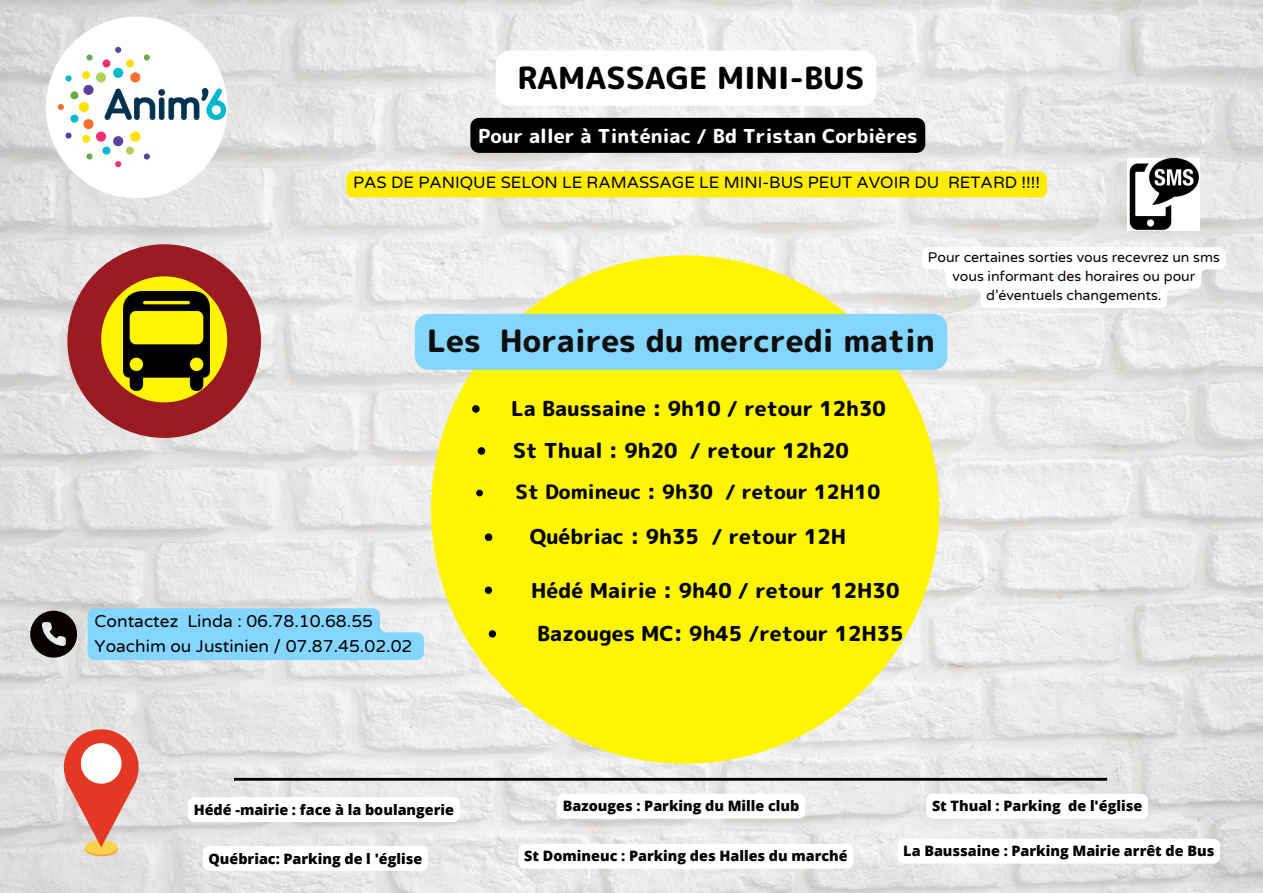
<style>
.page{position:relative;width:1263px;height:893px;background:#fff}
.page>*{position:absolute;margin:0;border:0;box-sizing:border-box;transform-origin:0 0}
.t1{font:30.9px "rounded mplus 1 p heavy";color:#110f0d}
.t2{font:30.45px "rounded mplus 1 p heavy";color:#000}
.t3{font:20.62px "rounded mplus 1 p heavy";color:#000}
.t4{font:19.8px "rounded mplus 1 p heavy";color:#000}
.t5{font:19.2px "rounded mplus 1 p heavy";color:#fffffe}
.t6{font:17.33px/24.2px "Varela Round";color:#000}
.t7{font:16.58px "Varela Round";color:#000}
.t8{font:800 14.33px "Open Sans";color:#000}
.t9{font:14.1px/19.3px "Varela Round";color:#090000;text-align:center}
</style>
<div class="page">
<img style="left:0;top:0;width:1263px;height:893px">
<div style="left:46px;top:17px;width:181px;height:181px;background:#fff;border-radius:50%"></div>
<img style="left:48px;top:36px;width:187px;height:142px">
<div style="left:67px;top:244px;width:194px;height:194px;background:#9a1c22;border-radius:50%"></div>
<div style="left:101px;top:276px;width:126px;height:126px;background:#fff500;border-radius:50%"></div>
<img style="left:124px;top:292px;width:85px;height:98px">
<svg style="left:85px;top:842px;width:33px;height:14px"></svg>
<div style="left:85px;top:840px;width:33px;height:14px;background:#fcd24f;border-radius:50%"></div>
<svg style="left:64px;top:729px;width:75px;height:118px"></svg>
<div style="left:81px;top:743px;width:41px;height:40px;background:#fff;border-radius:50%"></div>
<hr style="left:234px;top:778px;width:873px;height:2px;background:#000">
<svg style="left:30px;top:610px;width:47px;height:47px"></svg>
<div style="left:496px;top:51px;width:380px;height:55px;background:#fff;border-radius:14px"></div>
<div style="left:470px;top:118px;width:455px;height:35px;background:#000"></div>
<div style="left:346px;top:172px;width:701px;height:25px;background:#ffed00;border-radius:6px"></div>
<div style="left:188px;top:797px;width:272px;height:25px;background:#fffffe;border-radius:6px"></div>
<svg style="left:557px;top:794px;width:248px;height:24px"></svg>
<svg style="left:203px;top:846px;width:225px;height:25px"></svg>
<div style="left:518px;top:844px;width:335px;height:24px;background:#fffffe;border-radius:6px"></div>
<svg style="left:926px;top:794px;width:222px;height:24px"></svg>
<div style="left:897px;top:838px;width:323px;height:25px;background:#fffffe;border-radius:6px"></div>
<svg style="left:88px;top:608px;width:336px;height:52px"></svg>
<div style="left:431px;top:255px;width:508px;height:508px;background:#fff500;border-radius:50%"></div>
<div style="left:415px;top:314px;width:532px;height:56px;background:#85d6ff"></div>
<svg style="left:485px;top:533px;width:7px;height:8px"></svg>
<svg style="left:485px;top:586px;width:7px;height:8px"></svg>
<svg style="left:489px;top:630px;width:7px;height:7px"></svg>
<svg style="left:476px;top:490px;width:7px;height:6px"></svg>
<svg style="left:478px;top:447px;width:7px;height:8px"></svg>
<svg style="left:472px;top:405px;width:8px;height:8px"></svg>
<img style="left:1127px;top:159px;width:72px;height:72px">
<svg style="left:922px;top:247px;width:303px;height:61px"></svg>
<h3 class="t2" style="left:517px;top:57px;width:348px">RAMASSAGE MINI-BUS</h3>
<p class="t5" style="left:478px;top:122px;width:441px">Pour aller à Tinténiac / Bd Tristan Corbières</p>
<h5 class="t7" style="left:353px;top:173px;width:689px">PAS DE PANIQUE SELON LE RAMASSAGE LE MINI-BUS PEUT AVOIR DU RETARD !!!!</h5>
<p class="t9" style="left:928px;top:247px;width:293px">Pour certaines sorties vous recevrez un sms vous informant des horaires ou pour d’éventuels changements.</p>
<p class="t1" style="left:427px;top:319px;width:509px">Les Horaires du mercredi matin</p>
<p class="t3" style="left:511px;top:393px;width:376px">La Baussaine : 9h10 / retour 12h30</p>
<p class="t3" style="left:513px;top:435px;width:337px">St Thual : 9h20 / retour 12h20</p>
<p class="t6" style="left:95px;top:610px;width:319px">Contactez Linda : 06.78.10.68.55<br>Yoachim ou Justinien / 07.87.45.02.02</p>
<p class="t4" style="left:516px;top:478px;width:366px">St Domineuc : 9h30 / retour 12H10</p>
<h2 class="t3" style="left:530px;top:522px;width:318px">Québriac : 9h35 / retour 12H</h2>
<p class="t3" style="left:531px;top:575px;width:370px">Hédé Mairie : 9h40 / retour 12H30</p>
<h6 class="t3" style="left:537px;top:619px;width:368px">Bazouges MC: 9h45 /retour 12H35</h6>
<p class="t8" style="left:194px;top:799px;width:262px">Hédé -mairie : face à la boulangerie</p>
<p class="t8" style="left:563px;top:796px;width:238px">Bazouges : Parking du Mille club</p>
<p class="t8" style="left:208px;top:848px;width:215px">Québriac: Parking de l 'église</p>
<p class="t8" style="left:524px;top:846px;width:325px">St Domineuc : Parking des Halles du marché</p>
<p class="t8" style="left:932px;top:796px;width:212px">St Thual : Parking de l'église</p>
<p class="t8" style="left:903px;top:841px;width:313px">La Baussaine : Parking Mairie arrêt de Bus</p>
</div>
